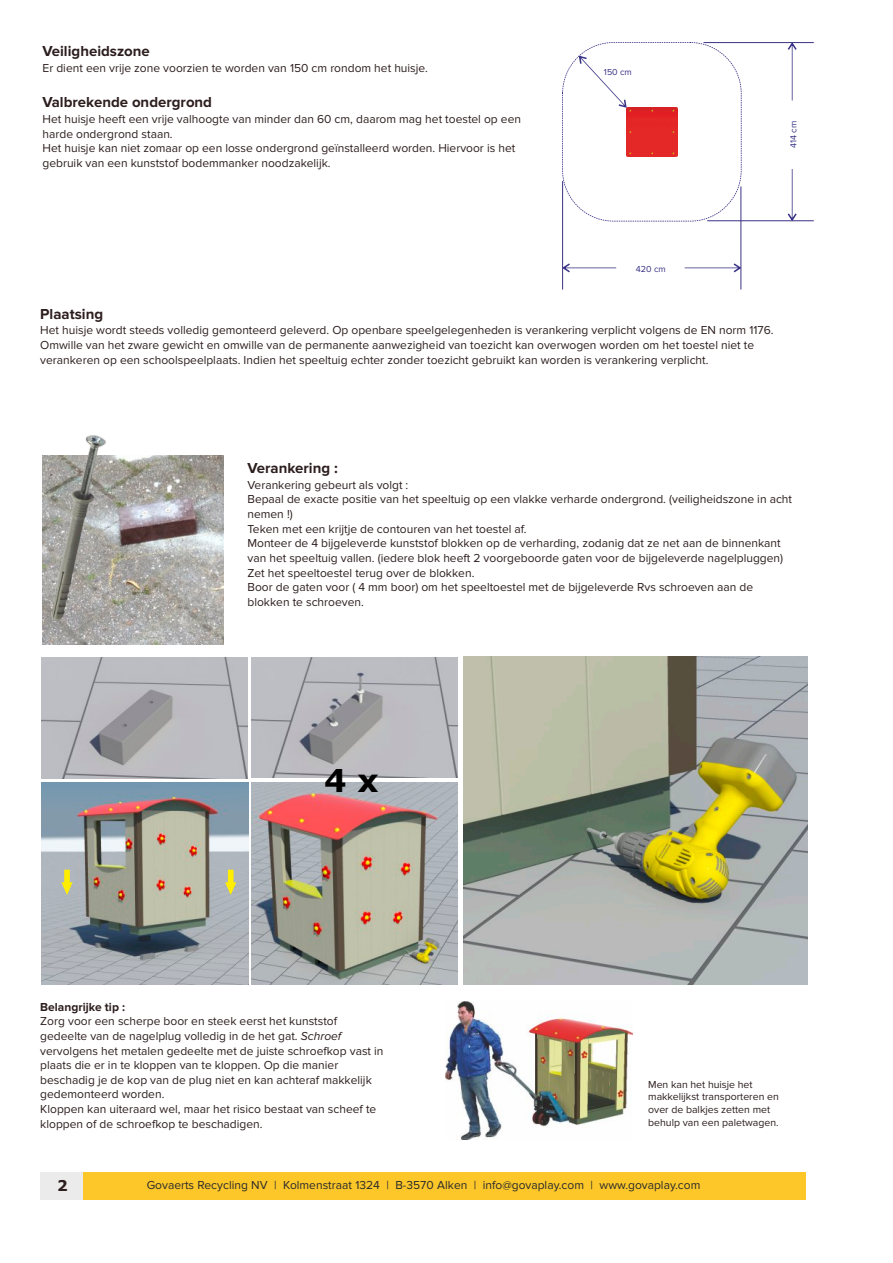
<style>
.page{position:relative;width:893px;height:1263px;background:#fff}
.page>*{position:absolute;margin:0;border:0;box-sizing:border-box;transform-origin:0 0}
.t1{font:700 31.65px "Verdana";color:#000}
.t2{font:700 15px "Proxima Nova";color:#2d1e1e}
.t3{font:700 15px "Verdana";color:#2d1e1e}
.t4{font:12px/14.5px "Proxima Nova";color:#2d1e1e}
.t5{font:12px "Proxima Nova";color:#292929}
.t6{font:700 12px "Proxima Nova";color:#2d1e1e}
.t7{font:10.5px/12.8px "Proxima Nova";color:#2d1e1e}
.t8{font:9px "Proxima Nova";color:#393285}
.s1{font-style:italic}
</style>
<div class="page">
<img style="left:463px;top:656px;width:345px;height:328px">
<img style="left:252px;top:783px;width:206px;height:202px">
<img style="left:41px;top:783px;width:207px;height:202px">
<svg style="left:562px;top:42px;width:180px;height:179px"></svg>
<hr style="left:562px;top:181px;width:1px;height:108px;background:#393285">
<hr style="left:740px;top:186px;width:1px;height:103px;background:#393285">
<svg style="left:562px;top:263px;width:54px;height:9px"></svg>
<svg style="left:685px;top:263px;width:56px;height:9px"></svg>
<hr style="left:707px;top:220px;width:107px;height:1px;background:#393285">
<hr style="left:703px;top:42px;width:111px;height:1px;background:#393285">
<svg style="left:788px;top:169px;width:9px;height:52px"></svg>
<svg style="left:788px;top:42px;width:9px;height:59px"></svg>
<img style="left:43px;top:455px;width:181px;height:189px">
<img style="left:52px;top:435px;width:53px;height:185px">
<img style="left:252px;top:657px;width:205px;height:121px">
<img style="left:41px;top:658px;width:206px;height:120px">
<svg style="left:61px;top:870px;width:12px;height:25px"></svg>
<svg style="left:225px;top:870px;width:11px;height:25px"></svg>
<img style="left:445px;top:1001px;width:187px;height:139px">
<div style="left:40px;top:1172px;width:766px;height:27px;background:#fdc72a"></div>
<div style="left:40px;top:1172px;width:43px;height:27px;background:#ebebeb"></div>
<p class="t2" style="left:43px;top:44px;width:109px">Veiligheidszone</p>
<p class="t4" style="left:43px;top:61px;width:387px">Er dient een vrije zone voorzien te worden van 150 cm rondom het huisje.</p>
<p class="t2" style="left:43px;top:96px;width:171px">Valbrekende ondergrond</p>
<p class="t4" style="left:43px;top:112px;width:480px">Het huisje heeft een vrije valhoogte van minder dan 60 cm, daarom mag het toestel op een harde ondergrond staan.<br>Het huisje kan niet zomaar op een losse ondergrond geïnstalleerd worden. Hiervoor is het gebruik van een kunststof bodemmanker noodzakelijk.</p>
<p class="t8" style="left:604px;top:68px;width:29px">150 cm</p>
<p class="t8" style="left:789px;top:148px;width:29px;rotate:-90deg">414 cm</p>
<p class="t8" style="left:636px;top:265px;width:31px">420 cm</p>
<p class="t2" style="left:40px;top:307px;width:64px">Plaatsing</p>
<p class="t4" style="left:40px;top:324px;width:735px">Het huisje wordt steeds volledig gemonteerd geleverd. Op openbare speelgelegenheden is verankering verplicht volgens de EN norm 1176.<br>Omwille van het zware gewicht en omwille van de permanente aanwezigheid van toezicht kan overwogen worden om het toestel niet te verankeren op een schoolspeelplaats. Indien het speeltuig echter zonder toezicht gebruikt kan worden is verankering verplicht.</p>
<p class="t2" style="left:247px;top:461px;width:92px">Verankering :</p>
<p class="t4" style="left:247px;top:478px;width:546px">Verankering gebeurt als volgt :<br>Bepaal de exacte positie van het speeltuig op een vlakke verharde ondergrond. (veiligheidszone in acht nemen !)<br>Teken met een krijtje de contouren van het toestel af.<br>Monteer de 4 bijgeleverde kunststof blokken op de verharding, zodanig dat ze net aan de binnenkant van het speeltuig vallen. (iedere blok heeft 2 voorgeboorde gaten voor de bijgeleverde nagelpluggen)<br>Zet het speeltoestel terug over de blokken.<br>Boor de gaten voor ( 4 mm boor) om het speeltoestel met de bijgeleverde Rvs schroeven aan de blokken te schroeven.</p>
<h1 class="t1" style="left:324px;top:767px;width:56px">4 x</h1>
<p class="t6" style="left:40px;top:1001px;width:86px">Belangrijke tip :</p>
<p class="t4" style="left:40px;top:1014px;width:345px">Zorg voor een scherpe boor en steek eerst het kunststof gedeelte van de nagelplug volledig in de het gat. <span class="s1">Schroef </span>vervolgens het metalen gedeelte met de juiste schroefkop vast in plaats die er in te kloppen van te kloppen. Op die manier beschadig je de kop van de plug niet en kan achteraf makkelijk gedemonteerd worden.<br>Kloppen kan uiteraard wel, maar het risico bestaat van scheef te kloppen of de schroefkop te beschadigen.</p>
<p class="t7" style="left:648px;top:1078px;width:132px">Men kan het huisje het makkelijkst transporteren en over de balkjes zetten met behulp van een paletwagen.</p>
<p class="t3" style="left:57px;top:1179px;width:12px">2</p>
<p class="t5" style="left:147px;top:1180px;width:555px">Govaerts Recycling NV | Kolmenstraat 1324 | B-3570 Alken | info@govaplay.com | www.govaplay.com</p>
</div>
